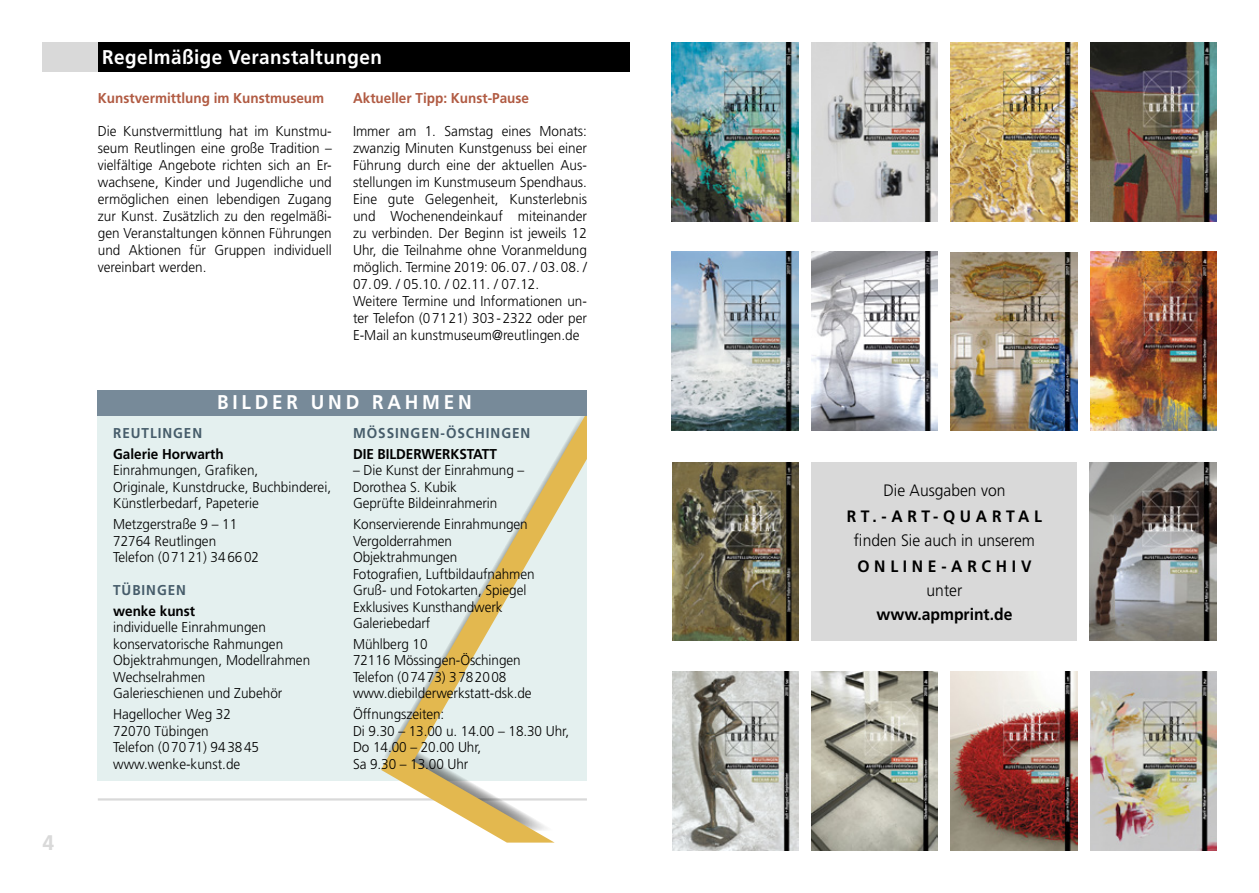
<style>
.page{position:relative;width:1259px;height:893px;background:#fff}
.page>*{position:absolute;margin:0;border:0;box-sizing:border-box;transform-origin:0 0}
.t1{font:700 21px "Frutiger BSK";color:#d9d9d9}
.Kopfzeile_links{font:700 19.8px "Frutiger";letter-spacing:.025em;color:#fff;scale:.95 1}
.Kopfzeile_links-2{font:700 19.8px "Frutiger";letter-spacing:.2em;color:#fff;scale:.95 1}
.Fließtext_Blocksatz{font:300 16.5px "Frutiger";color:#000;scale:.95 1}
.Fließtext_Blocksatz-2{font:700 16.5px "Frutiger";letter-spacing:.3em;color:#000;scale:.95 1}
.Fließtext_Blocksatz-3{font:700 16.5px "Frutiger";color:#000;scale:.95 1}
.Fließtext_Blocksatz-4{font:300 14.25px/17px "Frutiger";color:#000;text-align:justify;scale:.95 1}
.Fließtext_links{font:300 14.25px "Frutiger";letter-spacing:-.005em;color:#000;scale:.95 1}
.Fließtext_halbfett_R{font:700 14.25px "Frutiger";color:#b15b43;scale:.95 1}
.Fließtext_links-2{font:700 14.25px "Frutiger";letter-spacing:.07em;color:#465c6a;scale:.95 1}
.Fließtext_links-3{font:700 14.25px "Frutiger";letter-spacing:-.005em;color:#000;scale:.95 1}
.Fließtext_halbfett{font:700 14.25px "Frutiger";color:#000;scale:.95 1}
</style>
<div class="page">
<hr style="left:98px;top:798px;width:489px;height:2px;background:#d9d9d9">
<div style="left:98px;top:43px;width:531px;height:29px;background:#000"></div>
<div style="left:98px;top:393px;width:489px;height:388px;background:#e4f0ef"></div>
<svg style="left:395px;top:416px;width:192px;height:322px"></svg>
<svg style="left:381px;top:738px;width:175px;height:105px"></svg>
<div style="left:43px;top:43px;width:55px;height:29px;background:#d9d9d9"></div>
<div style="left:98px;top:390px;width:489px;height:26px;background:#778a99"></div>
<img style="left:672px;top:252px;width:126px;height:178px">
<img style="left:672px;top:462px;width:126px;height:179px">
<img style="left:950px;top:672px;width:127px;height:178px">
<img style="left:811px;top:252px;width:127px;height:179px">
<img style="left:1090px;top:462px;width:126px;height:179px">
<img style="left:1090px;top:672px;width:126px;height:178px">
<img style="left:950px;top:252px;width:127px;height:179px">
<img style="left:672px;top:672px;width:126px;height:178px">
<img style="left:1090px;top:43px;width:126px;height:178px">
<img style="left:1090px;top:252px;width:126px;height:179px">
<img style="left:811px;top:672px;width:127px;height:178px">
<img style="left:951px;top:43px;width:126px;height:178px">
<div style="left:811px;top:462px;width:266px;height:179px;background:#d9d9d9"></div>
<img style="left:672px;top:43px;width:126px;height:178px">
<img style="left:811px;top:43px;width:127px;height:178px">
<h1 class="t1" style="left:43px;top:830px;width:13px">4</h1>
<p class="Kopfzeile_links" style="left:102px;top:45px;width:296px">Regelmäßige Veranstaltungen</p>
<p class="Fließtext_halbfett_R" style="left:98px;top:89px;width:240px">Kunstvermittlung im Kunstmuseum</p>
<p class="Fließtext_Blocksatz-4" style="left:98px;top:123px;width:248px">Die Kunstvermittlung hat im Kunstmu&shy;seum Reutlingen eine große Tradition – vielfältige Angebote richten sich an Er&shy;wachsene, Kinder und Jugendliche und ermöglichen einen lebendigen Zugang zur Kunst. Zusätzlich zu den regelmäßi&shy;gen Veranstaltungen können Führungen und Aktionen für Gruppen individuell vereinbart werden.</p>
<p class="Fließtext_halbfett_R" style="left:353px;top:89px;width:187px">Aktueller Tipp: Kunst-Pause</p>
<p class="Fließtext_Blocksatz-4" style="left:353px;top:123px;width:248px">Immer am 1. Samstag eines Monats: zwanzig Minuten Kunstgenuss bei einer Führung durch eine der aktuellen Aus&shy;stellungen im Kunstmuseum Spendhaus.<br>Eine gute Gelegenheit, Kunsterlebnis und Wochenendeinkauf miteinander zu verbinden. Der Beginn ist jeweils 12<br>Uhr, die Teilnahme ohne Voranmeldung möglich. Termine 2019: 06.07. / 03.08. / 07.09. / 05.10. / 02.11. / 07.12.</p>
<p class="Fließtext_Blocksatz-4" style="left:353px;top:292px;width:248px">Weitere Termine und Informationen un&shy;ter Telefon (07121) 303-2322 oder per E-Mail an kunstmuseum@reutlingen.de</p>
<p class="Kopfzeile_links-2" style="left:217px;top:391px;width:269px">BILDER UND RAHMEN</p>
<p class="Fließtext_links-2" style="left:113px;top:425px;width:95px">REUTLINGEN</p>
<p class="Fließtext_links-3" style="left:113px;top:445px;width:118px">Galerie Horwarth</p>
<p class="Fließtext_links" style="left:113px;top:462px;width:154px">Einrahmungen, Grafiken,</p>
<p class="Fließtext_links" style="left:113px;top:479px;width:231px">Originale, Kunstdrucke, Buchbinderei,</p>
<p class="Fließtext_links" style="left:113px;top:495px;width:155px">Künstlerbedarf, Papeterie</p>
<p class="Fließtext_links" style="left:113px;top:516px;width:132px">Metzgerstraße 9 – 11</p>
<p class="Fließtext_links" style="left:113px;top:533px;width:110px">72764 Reutlingen</p>
<p class="Fließtext_links" style="left:113px;top:549px;width:155px">Telefon (07121) 346602</p>
<p class="Fließtext_links-2" style="left:113px;top:582px;width:78px">TÜBINGEN</p>
<p class="Fließtext_halbfett" style="left:113px;top:603px;width:88px">wenke kunst</p>
<p class="Fließtext_links" style="left:113px;top:619px;width:162px">individuelle Einrahmungen</p>
<p class="Fließtext_links" style="left:113px;top:636px;width:180px">konservatorische Rahmungen</p>
<p class="Fließtext_links" style="left:113px;top:652px;width:209px">Objektrahmungen, Modellrahmen</p>
<p class="Fließtext_links" style="left:113px;top:669px;width:99px">Wechselrahmen</p>
<p class="Fließtext_links" style="left:113px;top:685px;width:180px">Galerieschienen und Zubehör</p>
<p class="Fließtext_links" style="left:113px;top:706px;width:126px">Hagellocher Weg 32</p>
<p class="Fließtext_links" style="left:113px;top:723px;width:102px">72070 Tübingen</p>
<p class="Fließtext_links" style="left:113px;top:739px;width:155px">Telefon (07071) 943845</p>
<p class="Fließtext_links" style="left:113px;top:756px;width:135px">www.wenke-kunst.de</p>
<p class="Fließtext_links-2" style="left:353px;top:425px;width:188px">MÖSSINGEN-ÖSCHINGEN</p>
<p class="Fließtext_links-3" style="left:353px;top:445px;width:153px">DIE BILDERWERKSTATT</p>
<p class="Fließtext_links" style="left:353px;top:462px;width:182px">– Die Kunst der Einrahmung –</p>
<p class="Fließtext_links" style="left:353px;top:479px;width:111px">Dorothea S. Kubik</p>
<p class="Fließtext_links" style="left:353px;top:495px;width:153px">Geprüfte Bildeinrahmerin</p>
<p class="Fließtext_links" style="left:353px;top:516px;width:185px">Konservierende Einrahmungen</p>
<p class="Fließtext_links" style="left:353px;top:533px;width:106px">Vergolderrahmen</p>
<p class="Fließtext_links" style="left:353px;top:549px;width:111px">Objektrahmungen</p>
<p class="Fließtext_links" style="left:353px;top:566px;width:193px">Fotografien, Luftbildaufnahmen</p>
<p class="Fließtext_links" style="left:353px;top:582px;width:184px">Gruß- und Fotokarten, Spiegel</p>
<p class="Fließtext_links" style="left:353px;top:599px;width:159px">Exklusives Kunsthandwerk</p>
<p class="Fließtext_links" style="left:353px;top:615px;width:83px">Galeriebedarf</p>
<p class="Fließtext_links" style="left:353px;top:636px;width:80px">Mühlberg 10</p>
<p class="Fließtext_links" style="left:353px;top:652px;width:178px">72116 Mössingen-Öschingen</p>
<p class="Fließtext_links" style="left:353px;top:669px;width:163px">Telefon (07473) 3782008</p>
<p class="Fließtext_links" style="left:353px;top:685px;width:190px">www.diebilderwerkstatt-dsk.de</p>
<p class="Fließtext_links" style="left:353px;top:706px;width:98px">Öffnungszeiten:</p>
<p class="Fließtext_links" style="left:353px;top:723px;width:229px">Di 9.30 – 13.00 u. 14.00 – 18.30 Uhr,</p>
<p class="Fließtext_links" style="left:353px;top:739px;width:137px">Do 14.00 – 20.00 Uhr,</p>
<p class="Fließtext_links" style="left:353px;top:756px;width:123px">Sa 9.30 – 13.00 Uhr</p>
<p class="Fließtext_Blocksatz" style="left:883px;top:481px;width:130px">Die Ausgaben von</p>
<p class="Fließtext_Blocksatz-2" style="left:847px;top:507px;width:207px">RT.-ART-QUARTAL</p>
<p class="Fließtext_Blocksatz" style="left:854px;top:531px;width:192px">finden Sie auch in unserem</p>
<p class="Fließtext_Blocksatz-2" style="left:857px;top:557px;width:185px">ONLINE-ARCHIV</p>
<p class="Fließtext_Blocksatz" style="left:926px;top:581px;width:39px">unter</p>
<p class="Fließtext_Blocksatz-3" style="left:876px;top:605px;width:145px">www.apmprint.de</p>
</div>
